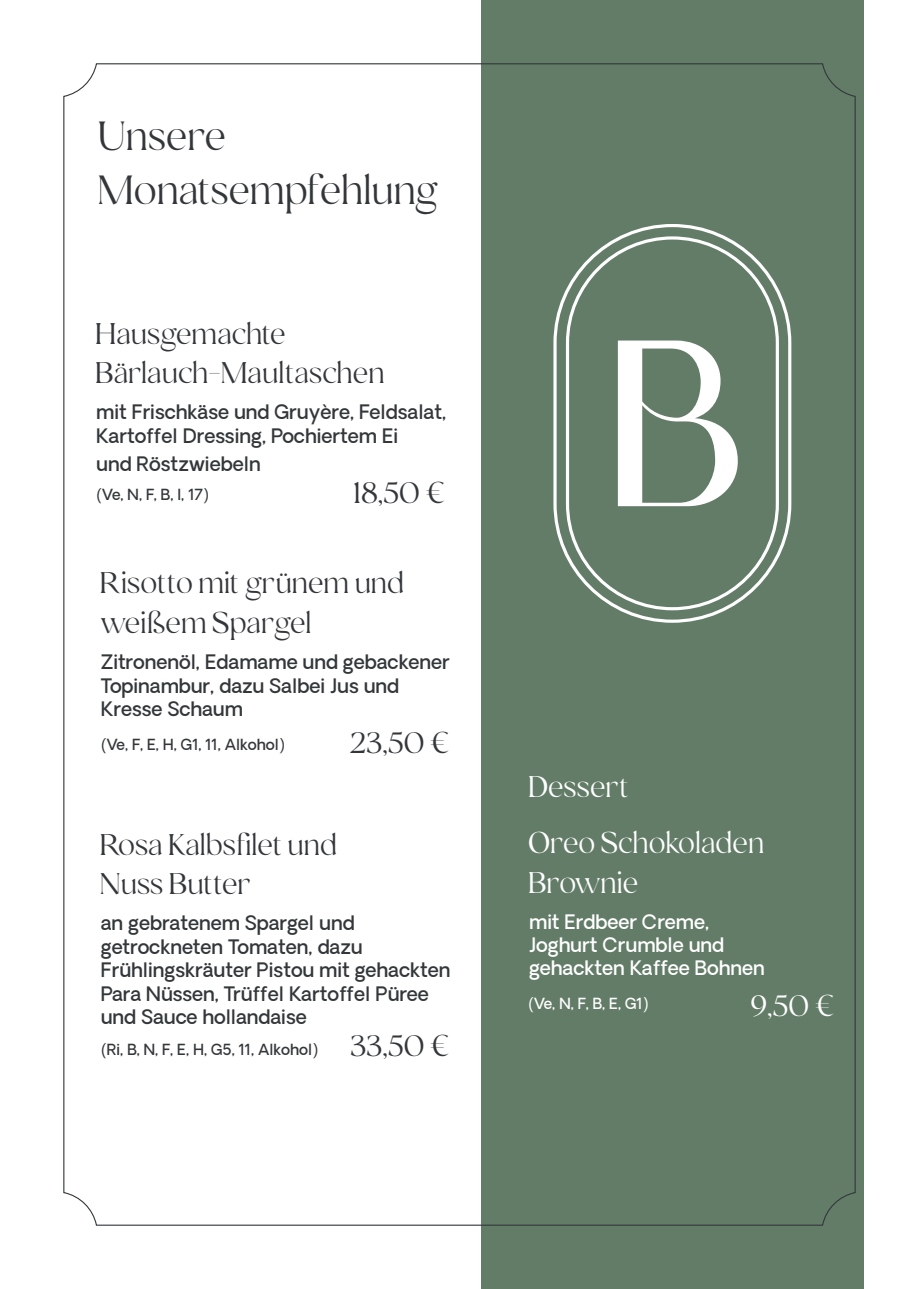
<style>
.page{position:relative;width:919px;height:1289px;background:#fff}
.page>*{position:absolute;margin:0;border:0;box-sizing:border-box;transform-origin:0 0}
.t1{font:45px/54px "Elgoc";color:#33373a}
.t2{font:33px/39.6px "Elgoc";color:#33373a}
.t3{font:33px/39.6px "Elgoc";color:#fff}
.t4{font:500 19.5px/23.4px "Oakes Grotesk";color:#33373a}
.t5{font:500 19.5px/23.4px "Oakes Grotesk";color:#fff}
.t6{font:500 15px "Oakes Grotesk";color:#33373a}
.t7{font:500 15px "Oakes Grotesk";color:#fff}
.s1{font-family:"Elgoc";font-weight:400;font-size:33px}
</style>
<div class="page">
<div style="left:481px;top:0;width:382px;height:1288px;background:#637c68"></div>
<svg style="left:553px;top:224px;width:238px;height:398px"></svg>
<svg style="left:566px;top:236px;width:212px;height:374px"></svg>
<h1 class="t1" style="left:97px;top:109px;width:343px">Unsere<br>Monatsempfehlung</h1>
<h2 class="t2" style="left:95px;top:313px;width:291px">Hausgemachte<br>Bärlauch-Maultaschen</h2>
<p class="t4" style="left:96px;top:401px;width:351px">mit Frischkäse und Gruyère, Feldsalat,<br>Kartoffel Dressing, Pochiertem Ei</p>
<p class="t4" style="left:96px;top:453px;width:166px">und Röstzwiebeln</p>
<p class="t6" style="left:96px;top:485px;width:114px">(Ve, N, F, B, I, 17)</p>
<h2 class="t2" style="left:353px;top:473px;width:94px">18,50 €</h2>
<h2 class="t2" style="left:100px;top:563px;width:306px">Risotto mit grünem und weißem Spargel</h2>
<p class="t4" style="left:101px;top:650px;width:350px">Zitronenöl, Edamame und gebackener<br>Topinambur, dazu Salbei Jus und<br>Kresse Schaum</p>
<p class="t6" style="left:101px;top:735px;width:185px">(Ve, F, E, H, G1, 11, Alkohol)</p>
<h2 class="t2" style="left:349px;top:723px;width:102px">23,50 €</h2>
<h2 class="t2" style="left:100px;top:824px;width:239px">Rosa Kalbsfilet und<br>Nuss Butter</h2>
<p class="t4" style="left:101px;top:912px;width:351px">an gebratenem Spargel und getrockneten Tomaten, dazu<br>Frühlingskräuter Pistou mit gehackten<br>Para Nüssen, Trüffel Kartoffel Püree und Sauce hollandaise</p>
<p class="t6" style="left:101px;top:1039px;width:350px">(Ri, B, N, F, E, H, G5, 11, Alkohol) <span class="s1">33,50 €</span></p>
<h2 class="t3" style="left:528px;top:767px;width:102px">Dessert</h2>
<h2 class="t3" style="left:528px;top:822px;width:238px">Oreo Schokoladen<br>Brownie</h2>
<p class="t5" style="left:529px;top:910px;width:237px">mit Erdbeer Creme,<br>Joghurt Crumble und gehackten Kaffee Bohnen</p>
<p class="t7" style="left:528px;top:993px;width:122px">(Ve, N, F, B, E, G1)</p>
<h2 class="t3" style="left:750px;top:986px;width:86px">9,50 €</h2>
</div>
